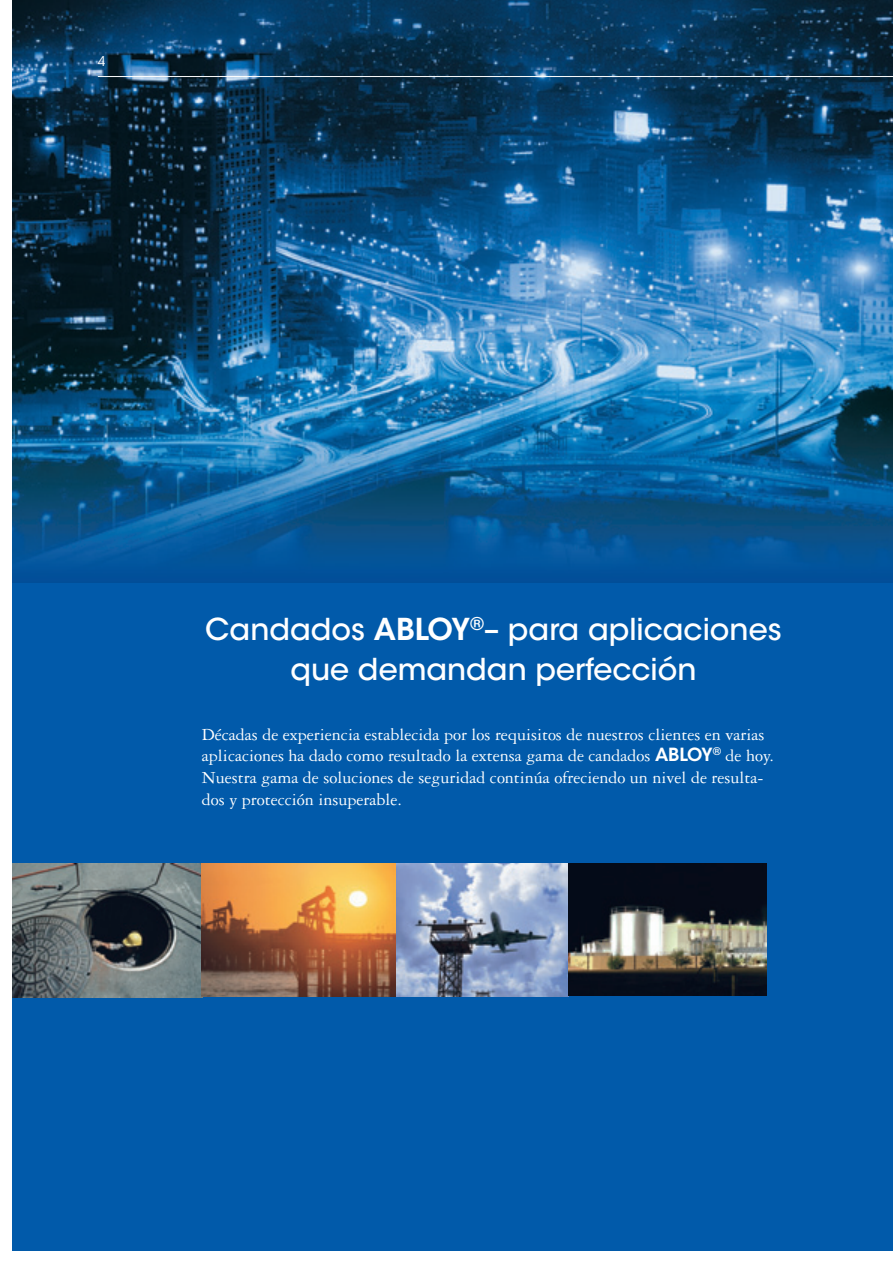
<style>
.page{position:relative;width:893px;height:1263px;background:#fff}
.page>*{position:absolute;margin:0;border:0;box-sizing:border-box;transform-origin:0 0}
.t1{font:500 30px/40.5px "ITC Avant Garde Std";color:#fff;text-align:center}
.t2{font:18px/21.6px "Garamond 3 LT Std";color:#fff}
.t3{font:13.5px "ITC Avant Garde Std";color:#fff}
.s1{font-weight:600}
.s2{font-family:"ITC Avant Garde Std";font-weight:600}
</style>
<div class="page">
<div style="left:13px;top:0;width:880px;height:1250px;background:#015aaa"></div>
<img style="left:13px;top:0;width:880px;height:583px">
<img style="left:13px;top:863px;width:753px;height:134px">
<hr style="left:98px;top:76px;width:795px;height:1px;background:#fff">
<p class="t3" style="left:98px;top:53px;width:9px">4</p>
<h1 class="t1" style="left:205px;top:609px;width:578px">Candados <span class="s1">ABLOY</span><sup>®</sup>– para aplicaciones que demandan perfección</h1>
<p class="t2" style="left:202px;top:724px;width:573px">Décadas de experiencia establecida por los requisitos de nuestros clientes en varias aplicaciones ha dado como resultado la extensa gama de candados <span class="s2">ABLOY</span><sup>®</sup> de hoy.<br>Nuestra gama de soluciones de seguridad continúa ofreciendo un nivel de resulta&shy;dos y protección insuperable.</p>
</div>
